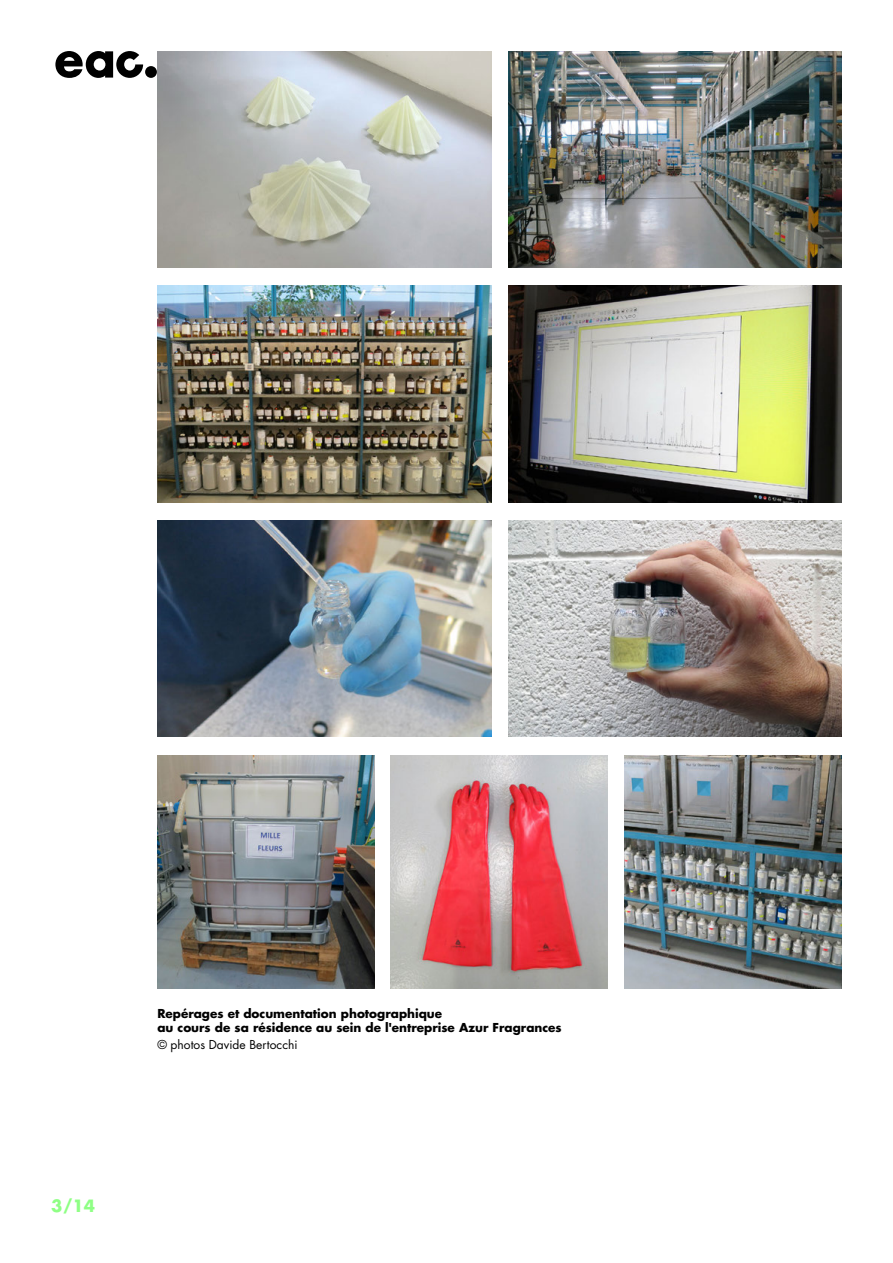
<style>
.page{position:relative;width:893px;height:1263px;background:#fff}
.page>*{position:absolute;margin:0;border:0;box-sizing:border-box;transform-origin:0 0}
.t1{font:16.5px "Futura Amandiers Bold";color:#8fff85}
.t2{font:12px/14.4px "Futura Amandiers Bold";color:#000}
.t3{font:12px "Futura Amandiers";color:#000}
</style>
<div class="page">
<div style="left:145px;top:66px;width:12px;height:12px;background:#000;border-radius:50%"></div>
<svg style="left:55px;top:51px;width:88px;height:27px"></svg>
<img style="left:157px;top:51px;width:334px;height:217px">
<img style="left:508px;top:520px;width:334px;height:217px">
<img style="left:157px;top:520px;width:334px;height:217px">
<img style="left:508px;top:51px;width:334px;height:217px">
<img style="left:508px;top:286px;width:334px;height:217px">
<img style="left:157px;top:286px;width:334px;height:217px">
<img style="left:157px;top:755px;width:217px;height:234px">
<img style="left:390px;top:755px;width:218px;height:234px">
<img style="left:625px;top:755px;width:217px;height:233px">
<h1 class="t1" style="left:51px;top:1195px;width:46px">3/14</h1>
<p class="t2" style="left:157px;top:1006px;width:406px">Repérages et documentation photographique<br>au cours de sa résidence au sein de l'entreprise Azur Fragrances</p>
<p class="t3" style="left:157px;top:1037px;width:142px">© photos Davide Bertocchi</p>
</div>
